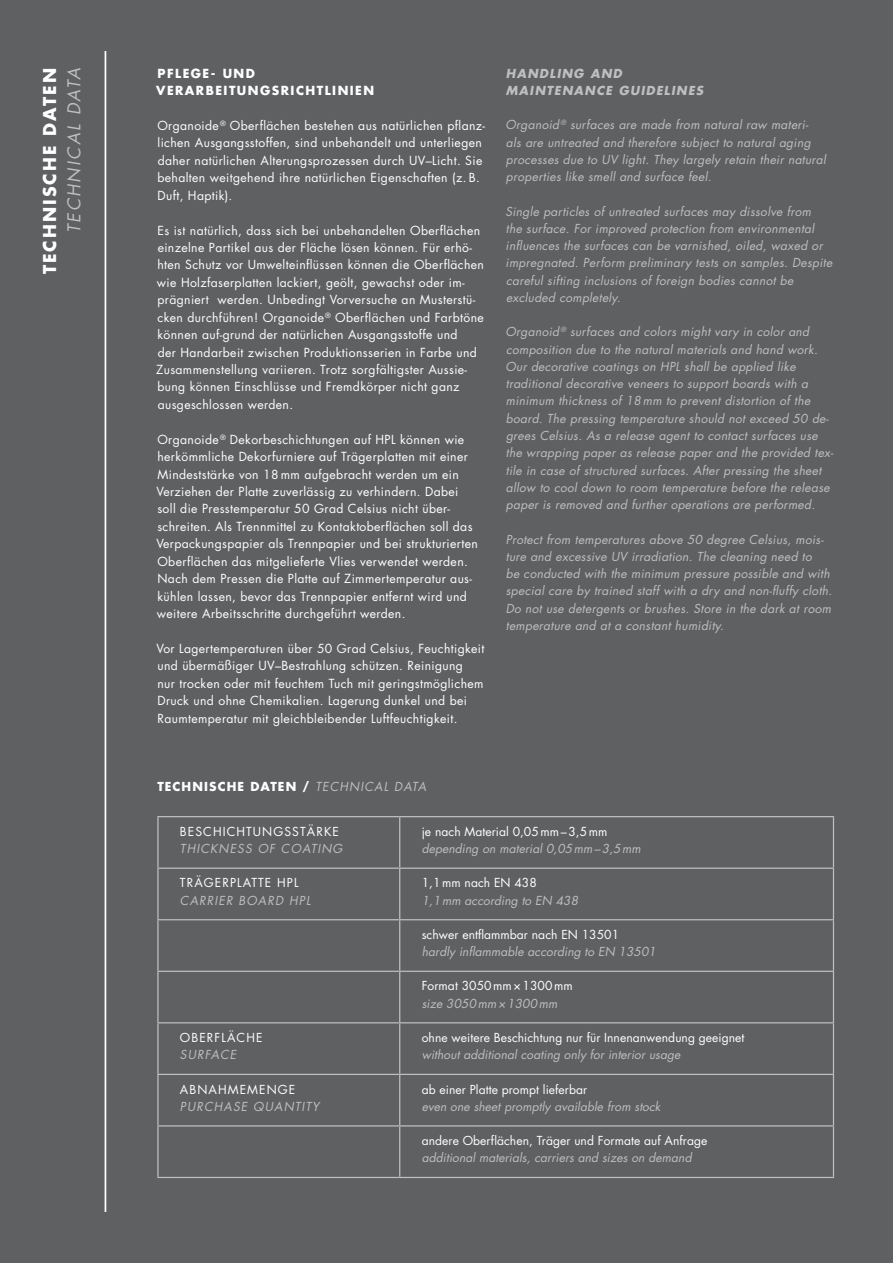
<style>
.page{position:relative;width:893px;height:1263px;background:#5f6062}
.page>*{position:absolute;margin:0;border:0;box-sizing:border-box;transform-origin:0 0}
.t1{font:700 17.25px "Futura";letter-spacing:.12em;color:#fff}
.t2{font:italic 17.25px "Futura";color:#bfbfc0}
.t3{font:12.15px/17.4px "Futura";letter-spacing:.03em;color:#fff}
.t4{font:italic 12.15px/17.2px "Futura";letter-spacing:.025em;color:#bfbfc0}
.t5{font:12.15px "Futura";letter-spacing:.005em;color:#fff}
.t6{font:italic 12.15px "Futura";letter-spacing:.005em;color:#bfbfc0}
.t7{font:12.15px "Futura";letter-spacing:.09em;color:#fff}
.t8{font:italic 12.15px "Futura";letter-spacing:.09em;color:#bfbfc0}
.t9{font:700 12.15px/17.4px "Futura";letter-spacing:.12em;color:#fff}
.t10{font:italic 700 12.15px/17.2px "Futura";letter-spacing:.1em;color:#bfbfc0}
.t11{font:700 12.15px "Futura";letter-spacing:.09em;color:#fff}
.s1{font-weight:400;font-style:italic;color:#bfbfc0}
</style>
<div class="page">
<svg style="left:159px;top:817px;width:674px;height:360px"></svg>
<hr style="left:157px;top:816px;width:243px;height:1px;background:#bfbfc0">
<hr style="left:157px;top:817px;width:2px;height:50px;background:#bfbfc0">
<hr style="left:400px;top:816px;width:434px;height:1px;background:#bfbfc0">
<hr style="left:399px;top:817px;width:1px;height:50px;background:#bfbfc0">
<hr style="left:833px;top:817px;width:1px;height:50px;background:#bfbfc0">
<hr style="left:157px;top:867px;width:243px;height:2px;background:#bfbfc0">
<hr style="left:157px;top:869px;width:2px;height:50px;background:#bfbfc0">
<hr style="left:400px;top:867px;width:434px;height:2px;background:#bfbfc0">
<hr style="left:399px;top:869px;width:1px;height:50px;background:#bfbfc0">
<hr style="left:833px;top:869px;width:1px;height:50px;background:#bfbfc0">
<hr style="left:157px;top:919px;width:243px;height:1px;background:#bfbfc0">
<hr style="left:157px;top:920px;width:2px;height:51px;background:#bfbfc0">
<hr style="left:400px;top:919px;width:434px;height:1px;background:#bfbfc0">
<hr style="left:399px;top:920px;width:1px;height:51px;background:#bfbfc0">
<hr style="left:833px;top:920px;width:1px;height:51px;background:#bfbfc0">
<hr style="left:157px;top:971px;width:243px;height:1px;background:#bfbfc0">
<hr style="left:157px;top:972px;width:2px;height:50px;background:#bfbfc0">
<hr style="left:400px;top:971px;width:434px;height:1px;background:#bfbfc0">
<hr style="left:399px;top:972px;width:1px;height:50px;background:#bfbfc0">
<hr style="left:833px;top:972px;width:1px;height:50px;background:#bfbfc0">
<hr style="left:157px;top:1022px;width:243px;height:1px;background:#bfbfc0">
<hr style="left:157px;top:1023px;width:2px;height:51px;background:#bfbfc0">
<hr style="left:400px;top:1022px;width:434px;height:1px;background:#bfbfc0">
<hr style="left:399px;top:1023px;width:1px;height:51px;background:#bfbfc0">
<hr style="left:833px;top:1023px;width:1px;height:51px;background:#bfbfc0">
<hr style="left:157px;top:1074px;width:243px;height:1px;background:#bfbfc0">
<hr style="left:157px;top:1075px;width:2px;height:50px;background:#bfbfc0">
<hr style="left:400px;top:1074px;width:434px;height:1px;background:#bfbfc0">
<hr style="left:399px;top:1075px;width:1px;height:50px;background:#bfbfc0">
<hr style="left:833px;top:1075px;width:1px;height:50px;background:#bfbfc0">
<hr style="left:157px;top:1125px;width:243px;height:1px;background:#bfbfc0">
<hr style="left:157px;top:1126px;width:2px;height:51px;background:#bfbfc0">
<hr style="left:400px;top:1125px;width:434px;height:1px;background:#bfbfc0">
<hr style="left:399px;top:1126px;width:1px;height:51px;background:#bfbfc0">
<hr style="left:833px;top:1126px;width:1px;height:51px;background:#bfbfc0">
<hr style="left:157px;top:1177px;width:243px;height:1px;background:#bfbfc0">
<hr style="left:400px;top:1177px;width:434px;height:1px;background:#bfbfc0">
<hr style="left:105px;top:51px;width:1px;height:1161px;background:#fff">
<h1 class="t1" style="left:38px;top:274px;width:208px;rotate:-90deg">TECHNISCHE DATEN</h1>
<h1 class="t2" style="left:63px;top:233px;width:166px;rotate:-90deg">technical data</h1>
<p class="t9" style="left:156px;top:64px;width:219px">PFLEGE- UND<br>VERARBEITUNGSRICHTLINIEN</p>
<p class="t3" style="left:157px;top:117px;width:329px">Organoide <sup>®</sup> Oberflächen bestehen aus natürlichen pflanz&shy;lichen Ausgangsstoffen, sind unbehandelt und unterliegen daher natürlichen Alterungsprozessen durch UV–Licht. Sie behalten weitgehend ihre natürlichen Eigenschaften (z. B.<br>Duft, Haptik).</p>
<p class="t3" style="left:156px;top:222px;width:329px">Es ist natürlich, dass sich bei unbehandelten Oberflächen einzelne Partikel aus der Fläche lösen können. Für erhö&shy;hten Schutz vor Umwelteinflüssen können die Oberflächen wie Holzfaserplatten lackiert, geölt, gewachst oder im&shy;prägniert werden. Unbedingt Vorversuche an Musterstü&shy;cken durchführen! Organoide <sup>®</sup> Oberflächen und Farbtöne können auf--grund der natürlichen Ausgangsstoffe und<br>der Handarbeit zwischen Produktionsserien in Farbe und Zusammenstellung variieren. Trotz sorgfältigster Aussie&shy;bung können Einschlüsse und Fremdkörper nicht ganz ausgeschlossen werden.</p>
<p class="t3" style="left:157px;top:431px;width:226px">Organoide <sup>®</sup> Dekorbeschichtungen auf HPL</p>
<p class="t3" style="left:156px;top:431px;width:323px;text-indent:244px">können wie herkömmliche Dekorfurniere auf Trägerplatten mit einer Mindeststärke von 18 mm aufgebracht werden um ein Verziehen der Platte zuverlässig zu verhindern. Dabei soll die Presstemperatur 50 Grad Celsius nicht über&shy;schreiten. Als Trennmittel zu Kontaktoberflächen soll das Verpackungspapier als Trennpapier und bei strukturierten Oberflächen das mitgelieferte Vlies verwendet werden.<br>Nach dem Pressen die Platte auf Zimmertemperatur aus&shy;kühlen lassen, bevor das Trennpapier entfernt wird und weitere Arbeitsschritte durchgeführt werden.</p>
<p class="t3" style="left:156px;top:640px;width:330px">Vor Lagertemperaturen über 50 Grad Celsius, Feuchtigkeit und übermäßiger UV–Bestrahlung schützen. Reinigung<br>nur trocken oder mit feuchtem Tuch mit geringstmöglichem Druck und ohne Chemikalien. Lagerung dunkel und bei Raumtemperatur mit gleichbleibender Luftfeuchtigkeit.</p>
<p class="t10" style="left:506px;top:64px;width:199px">HANDLING AND<br>MAINTENANCE GUIDELINES</p>
<p class="t4" style="left:506px;top:116px;width:323px">Organoid<sup>®</sup> surfaces are made from natural raw materi-<br>als are untreated and therefore subject to natural aging processes due to UV light. They largely retain their natural properties like smell and surface feel.</p>
<p class="t4" style="left:505px;top:203px;width:329px">Single particles of untreated surfaces may dissolve from<br>the surface. For improved protection from environmental influences the surfaces can be varnished, oiled, waxed or impregnated. Perform preliminary tests on samples. Despite careful sifting inclusions of foreign bodies cannot be excluded completely.</p>
<p class="t4" style="left:506px;top:323px;width:329px">Organoid<sup>®</sup> surfaces and colors might vary in color and composition due to the natural materials and hand work.<br>Our decorative coatings on HPL shall be applied like traditional decorative veneers to support boards with a minimum thickness of 18 mm to prevent distortion of the board. The pressing temperature should not exceed 50 de&shy;grees Celsius. As a release agent to contact surfaces use the wrapping paper as release paper and the provided tex&shy;tile in case of structured surfaces. After pressing the sheet allow to cool down to room temperature before the release paper is removed and further operations are performed.</p>
<p class="t4" style="left:506px;top:531px;width:328px">Protect from temperatures above 50 degree Celsius, mois&shy;ture and excessive UV irradiation. The cleaning need to<br>be conducted with the minimum pressure possible and with special care by trained staff with a dry and non-fluffy cloth.<br>Do not use detergents or brushes. Store in the dark at room temperature and at a constant humidity.</p>
<p class="t11" style="left:157px;top:778px;width:270px">TECHNISCHE DATEN / <span class="s1">Technical Data</span></p>
<p class="t7" style="left:180px;top:823px;width:160px">Beschichtungsstärke</p>
<p class="t8" style="left:180px;top:841px;width:164px">Thickness of Coating</p>
<p class="t5" style="left:422px;top:823px;width:187px">je nach Material 0,05mm–3,5mm</p>
<p class="t4" style="left:422px;top:840px;width:221px">depending on material 0,05mm–3,5mm</p>
<p class="t7" style="left:180px;top:875px;width:106px">Trägerplatte HPL</p>
<p class="t8" style="left:180px;top:892px;width:126px">Carrier board HPL</p>
<p class="t3" style="left:422px;top:874px;width:79px">1,1mm nach EN</p>
<p class="t3" style="left:514px;top:874px;width:24px">438</p>
<p class="t4" style="left:422px;top:892px;width:158px">1,1mm according to EN 438</p>
<p class="t5" style="left:422px;top:927px;width:146px">schwer entflammbar nach EN</p>
<p class="t3" style="left:582px;top:926px;width:39px">13501</p>
<p class="t6" style="left:422px;top:944px;width:236px">hardly inflammable according to EN 13501</p>
<p class="t5" style="left:422px;top:978px;width:153px">Format 3050mm×1300mm</p>
<p class="t6" style="left:422px;top:995px;width:137px">size 3050mm×1300mm</p>
<p class="t7" style="left:180px;top:1030px;width:84px">Oberfläche</p>
<p class="t4" style="left:180px;top:1046px;width:58px">Surface</p>
<p class="t3" style="left:422px;top:1029px;width:324px">ohne weitere Beschichtung nur für Innenanwendung geeignet</p>
<p class="t4" style="left:422px;top:1046px;width:260px">without additional coating only for interior usage</p>
<p class="t7" style="left:180px;top:1081px;width:117px">Abnahmemenge</p>
<p class="t8" style="left:180px;top:1098px;width:141px">Purchase quantity</p>
<p class="t3" style="left:422px;top:1080px;width:167px">ab einer Platte prompt lieferbar</p>
<p class="t6" style="left:422px;top:1098px;width:241px">even one sheet promptly available from stock</p>
<p class="t5" style="left:422px;top:1133px;width:287px">andere Oberflächen, Träger und Formate auf Anfrage</p>
<p class="t4" style="left:422px;top:1149px;width:272px">additional materials, carriers and sizes on demand</p>
</div>
